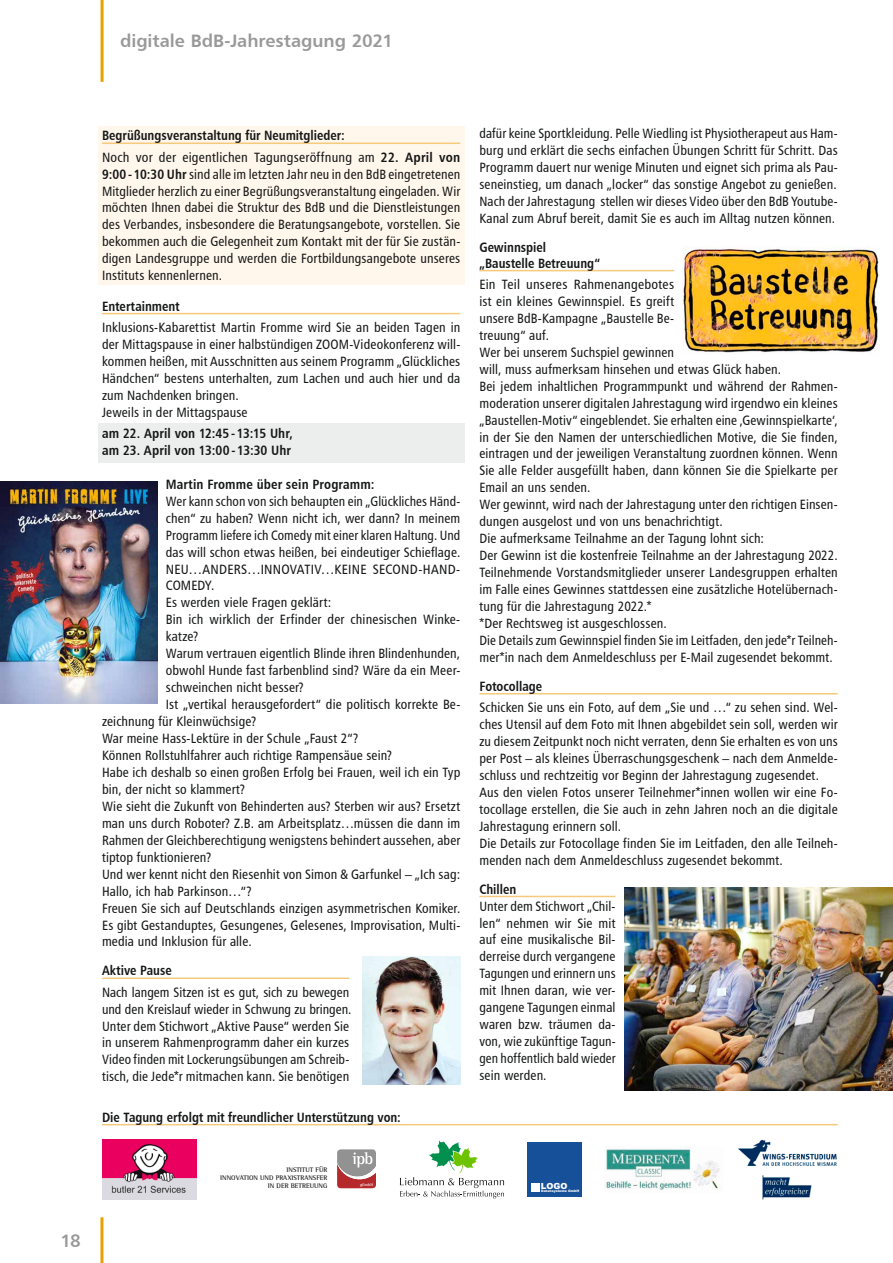
<style>
.page{position:relative;width:893px;height:1263px;background:#fff}
.page>*{position:absolute;margin:0;border:0;box-sizing:border-box;transform-origin:0 0}
.t1{font:18px "Humanist 777 BT Bold B";letter-spacing:-.005em;color:#999}
.t2{font:13.5px/17px "Humanist 777 BT Roman Condensed B";letter-spacing:.005em;color:#151616}
.t3{font:13.5px/17px "Humanist 777 BT Bold Condensed B";color:#151616}
.t4{font:900 8.4px "Arial";color:#fff}
.t5{font:700 6.75px/8.1px "Rotis Semi Serif";color:#151616;text-align:right}
.t6{font:700 4.05px "Rotis Semi Serif";color:#fff}
.t7{font:900 3.3px "Arial";color:#fff}
.s1{font-family:"Humanist 777 BT Bold Condensed B"}
</style>
<div class="page">
<hr style="left:102px;top:313px;width:358px;height:1px;background:#f5ca7d">
<div style="left:98px;top:423px;width:367px;height:22px;background:#eceded"></div>
<div style="left:98px;top:440px;width:367px;height:22px;background:#eceded"></div>
<hr style="left:102px;top:977px;width:247px;height:2px;background:#f5ca7d">
<hr style="left:479px;top:270px;width:195px;height:1px;background:#f5ca7d">
<hr style="left:479px;top:693px;width:359px;height:1px;background:#f5ca7d">
<hr style="left:479px;top:896px;width:137px;height:1px;background:#f5ca7d">
<hr style="left:102px;top:1124px;width:736px;height:1px;background:#f5ca7d">
<img style="left:683px;top:247px;width:196px;height:106px">
<img style="left:102px;top:1139px;width:94px;height:60px">
<svg style="left:400px;top:1140px;width:104px;height:58px"></svg>
<svg style="left:337px;top:1149px;width:39px;height:39px;background:#ae8384"></svg>
<div style="left:527px;top:1142px;width:54px;height:54px;background:#165099"></div>
<div style="left:531px;top:1183px;width:9px;height:9px;background:#fff"></div>
<img style="left:605px;top:1146px;width:115px;height:44px">
<img style="left:738px;top:1139px;width:99px;height:60px">
<img style="left:0;top:481px;width:157px;height:222px">
<div style="left:98px;top:126px;width:367px;height:158px;background:#fff7ec"></div>
<hr style="left:102px;top:143px;width:358px;height:1px;background:#f5ca7d">
<img style="left:624px;top:887px;width:269px;height:203px">
<img style="left:362px;top:956px;width:98px;height:129px">
<hr style="left:101px;top:0;width:3px;height:82px;background:#e7a100">
<hr style="left:100px;top:1217px;width:3px;height:46px;background:#e7a100">
<h1 class="t1" style="left:120px;top:29px;width:274px">digitale BdB-Jahrestagung 2021</h1>
<h1 class="t1" style="left:60px;top:1229px;width:22px">18</h1>
<p class="t3" style="left:102px;top:127px;width:244px">Begrüßungsveranstaltung für Neumitglieder:</p>
<p class="t2" style="left:102px;top:148px;width:360px;text-align:justify">Noch vor der eigentlichen Tagungseröffnung am <span class="s1">22. April von 9:00-10:30 Uhr</span> sind alle im letzten Jahr neu in den BdB eingetretenen Mitglieder herzlich zu einer Begrüßungsveranstaltung eingeladen. Wir möchten Ihnen dabei die Struktur des BdB und die Dienstleistungen des Verbandes, insbesondere die Beratungsangebote, vorstellen. Sie bekommen auch die Gelegenheit zum Kontakt mit der für Sie zustän&shy;digen Landesgruppe und werden die Fortbildungsangebote unseres Instituts kennenlernen.</p>
<p class="t3" style="left:102px;top:297px;width:79px">Entertainment</p>
<p class="t2" style="left:102px;top:318px;width:360px">Inklusions-Kabarettist Martin Fromme wird Sie an beiden Tagen in der Mittagspause in einer halbstündigen ZOOM-Videokonferenz will&shy;kommen heißen, mit Ausschnitten aus seinem Programm „Glückliches Händchen“ bestens unterhalten, zum Lachen und auch hier und da zum Nachdenken bringen.<br>Jeweils in der Mittagspause</p>
<p class="t3" style="left:102px;top:424px;width:192px">am 22. April von 12:45-13:15 Uhr, am 23. April von 13:00-13:30 Uhr</p>
<p class="t3" style="left:166px;top:475px;width:210px">Martin Fromme über sein Programm:</p>
<p class="t2" style="left:166px;top:492px;width:296px">Wer kann schon von sich behaupten ein „Glückliches Händ-</p>
<p class="t2" style="left:166px;top:509px;width:296px">chen“ zu haben? Wenn nicht ich, wer dann? In meinem</p>
<p class="t2" style="left:166px;top:526px;width:296px">Programm liefere ich Comedy mit einer klaren Haltung. Und</p>
<p class="t2" style="left:166px;top:543px;width:296px">das will schon etwas heißen, bei eindeutiger Schieflage.</p>
<p class="t2" style="left:166px;top:560px;width:296px">NEU…ANDERS…INNOVATIV…KEINE SECOND-HAND-</p>
<p class="t2" style="left:166px;top:577px;width:50px">COMEDY.</p>
<p class="t2" style="left:166px;top:594px;width:167px">Es werden viele Fragen geklärt:</p>
<p class="t2" style="left:166px;top:611px;width:296px">Bin ich wirklich der Erfinder der chinesischen Winke-</p>
<p class="t2" style="left:166px;top:628px;width:34px">katze?</p>
<p class="t2" style="left:166px;top:645px;width:296px">Warum vertrauen eigentlich Blinde ihren Blindenhunden,</p>
<p class="t2" style="left:166px;top:662px;width:296px">obwohl Hunde fast farbenblind sind? Wäre da ein Meer-</p>
<p class="t2" style="left:166px;top:679px;width:140px">schweinchen nicht besser?</p>
<p class="t2" style="left:166px;top:696px;width:296px">Ist „vertikal herausgefordert“ die politisch korrekte Be-</p>
<p class="t2" style="left:102px;top:713px;width:156px">zeichnung für Kleinwüchsige?</p>
<p class="t2" style="left:102px;top:730px;width:258px">War meine Hass-Lektüre in der Schule „Faust 2“?</p>
<p class="t2" style="left:102px;top:747px;width:292px">Können Rollstuhlfahrer auch richtige Rampensäue sein?</p>
<p class="t2" style="left:102px;top:763px;width:360px">Habe ich deshalb so einen großen Erfolg bei Frauen, weil ich ein Typ</p>
<p class="t2" style="left:102px;top:780px;width:145px">bin, der nicht so klammert?</p>
<p class="t2" style="left:102px;top:797px;width:360px">Wie sieht die Zukunft von Behinderten aus? Sterben wir aus? Ersetzt</p>
<p class="t2" style="left:102px;top:814px;width:360px">man uns durch Roboter? Z.B. am Arbeitsplatz…müssen die dann im</p>
<p class="t2" style="left:102px;top:831px;width:360px">Rahmen der Gleichberechtigung wenigstens behindert aussehen, aber</p>
<p class="t2" style="left:102px;top:848px;width:111px">tiptop funktionieren?</p>
<p class="t2" style="left:102px;top:865px;width:360px">Und wer kennt nicht den Riesenhit von Simon &amp; Garfunkel – „Ich sag:</p>
<p class="t2" style="left:102px;top:882px;width:151px">Hallo, ich hab Parkinson…“?</p>
<p class="t2" style="left:102px;top:899px;width:360px">Freuen Sie sich auf Deutschlands einzigen asymmetrischen Komiker.</p>
<p class="t2" style="left:102px;top:916px;width:360px">Es gibt Gestanduptes, Gesungenes, Gelesenes, Improvisation, Multi-</p>
<p class="t2" style="left:102px;top:933px;width:151px">media und Inklusion für alle.</p>
<p class="t3" style="left:102px;top:962px;width:71px">Aktive Pause</p>
<p class="t2" style="left:102px;top:983px;width:251px">Nach langem Sitzen ist es gut, sich zu bewegen und den Kreislauf wieder in Schwung zu bringen.<br>Unter dem Stichwort „Aktive Pause“ werden Sie in unserem Rahmenprogramm daher ein kurzes Video finden mit Lockerungsübungen am Schreib&shy;tisch, die Jede*r mitmachen kann. Sie benötigen</p>
<p class="t3" style="left:102px;top:1108px;width:300px">Die Tagung erfolgt mit freundlicher Unterstützung von:</p>
<p class="t2" style="left:479px;top:124px;width:360px;text-align:justify">dafür keine Sportkleidung. Pelle Wiedling ist Physiotherapeut aus Ham&shy;burg und erklärt die sechs einfachen Übungen Schritt für Schritt. Das Programm dauert nur wenige Minuten und eignet sich prima als Pau&shy;seneinstieg, um danach „locker“ das sonstige Angebot zu genießen.<br>Nach der Jahrestagung stellen wir dieses Video über den BdB Youtube-Kanal zum Abruf bereit, damit Sie es auch im Alltag nutzen können.</p>
<p class="t3" style="left:479px;top:238px;width:122px;line-height:16.2px">Gewinnspiel „Baustelle Betreuung“</p>
<p class="t2" style="left:479px;top:276px;width:360px">Ein Teil unseres Rahmenangebotes<br>ist ein kleines Gewinnspiel. Es greift<br>unsere BdB-Kampagne „Baustelle Be-<br>treuung“ auf.<br>Wer bei unserem Suchspiel gewinnen<br>will, muss aufmerksam hinsehen und etwas Glück haben.<br>Bei jedem inhaltlichen Programmpunkt und während der Rahmen&shy;moderation unserer digitalen Jahrestagung wird irgendwo ein kleines „Baustellen-Motiv“ eingeblendet. Sie erhalten eine ‚Gewinnspielkarte‘, in der Sie den Namen der unterschiedlichen Motive, die Sie finden, eintragen und der jeweiligen Veranstaltung zuordnen können. Wenn Sie alle Felder ausgefüllt haben, dann können Sie die Spielkarte per Email an uns senden.<br>Wer gewinnt, wird nach der Jahrestagung unter den richtigen Einsen&shy;dungen ausgelost und von uns benachrichtigt.<br>Die aufmerksame Teilnahme an der Tagung lohnt sich:<br>Der Gewinn ist die kostenfreie Teilnahme an der Jahrestagung 2022.<br>Teilnehmende Vorstandsmitglieder unserer Landesgruppen erhalten im Falle eines Gewinnes stattdessen eine zusätzliche Hotelübernach&shy;tung für die Jahrestagung 2022.*<br>*Der Rechtsweg ist ausgeschlossen.<br>Die Details zum Gewinnspiel finden Sie im Leitfaden, den jede*r Teilneh&shy;mer*in nach dem Anmeldeschluss per E-Mail zugesendet bekommt.</p>
<p class="t3" style="left:479px;top:677px;width:64px">Fotocollage</p>
<p class="t2" style="left:479px;top:699px;width:360px">Schicken Sie uns ein Foto, auf dem „Sie und …“ zu sehen sind. Wel&shy;ches Utensil auf dem Foto mit Ihnen abgebildet sein soll, werden wir zu diesem Zeitpunkt noch nicht verraten, denn Sie erhalten es von uns per Post – als kleines Überraschungsgeschenk – nach dem Anmelde&shy;schluss und rechtzeitig vor Beginn der Jahrestagung zugesendet.<br>Aus den vielen Fotos unserer Teilnehmer*innen wollen wir eine Fo&shy;tocollage erstellen, die Sie auch in zehn Jahren noch an die digitale Jahrestagung erinnern soll.<br>Die Details zur Fotocollage finden Sie im Leitfaden, den alle Teilneh&shy;menden nach dem Anmeldeschluss zugesendet bekommt.</p>
<p class="t3" style="left:479px;top:880px;width:38px">Chillen</p>
<p class="t2" style="left:479px;top:897px;width:138px;text-align:justify">Unter dem Stichwort „Chil&shy;len“ nehmen wir Sie mit auf eine musikalische Bil&shy;derreise durch vergangene Tagungen und erinnern uns mit Ihnen daran, wie ver&shy;gangene Tagungen einmal waren bzw. träumen da&shy;von, wie zukünftige Tagun&shy;gen hoffentlich bald wieder sein werden.</p>
<p class="t5" style="left:220px;top:1165px;width:109px">INSTITUT FÜR<br>INNOVATION UND PRAXISTRANSFER<br>IN DER BETREUUNG</p>
<p class="t6" style="left:360px;top:1182px;width:15px">gGmbH</p>
<p class="t4" style="left:541px;top:1180px;width:28px">LOGO</p>
<p class="t7" style="left:541px;top:1188px;width:39px">Datensysteme GmbH</p>
</div>
